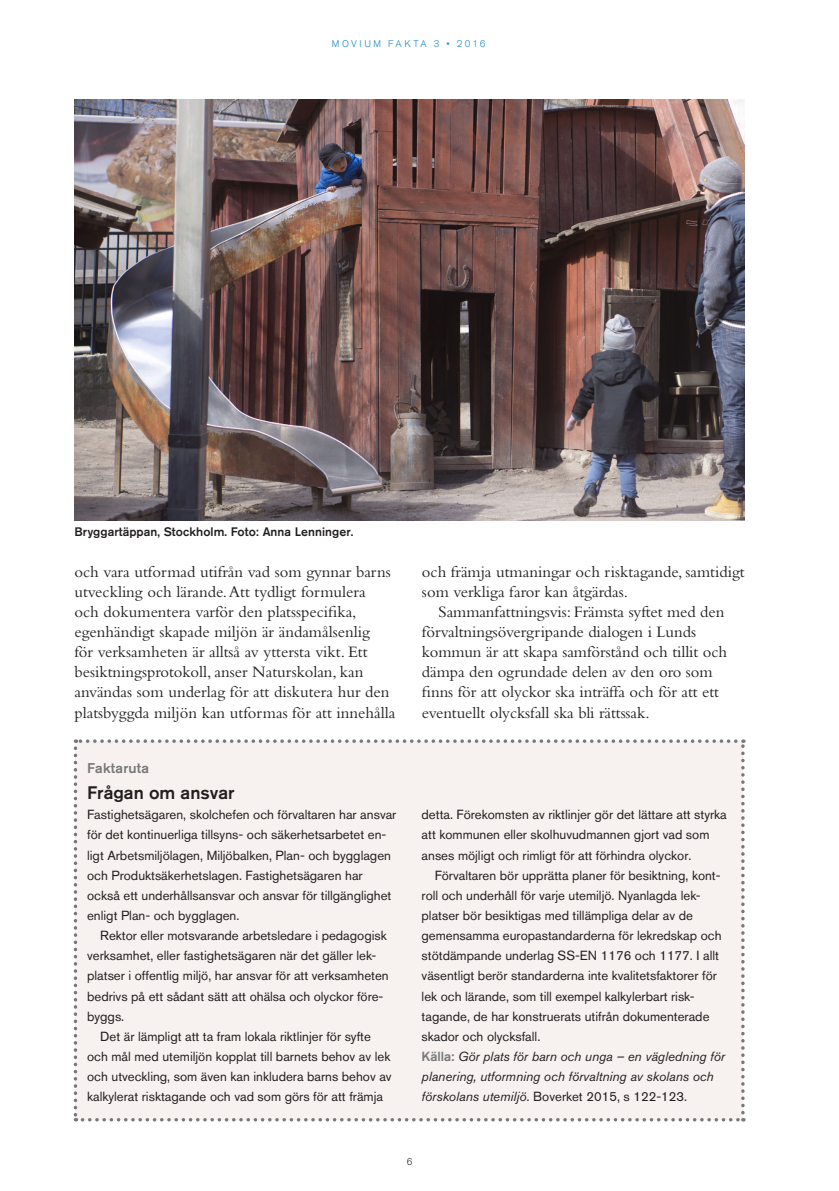
<style>
.page{position:relative;width:839px;height:1191px;background:#fff}
.page>*{position:absolute;margin:0;border:0;box-sizing:border-box;transform-origin:0 0}
.t1{font:500 18.03px "Akzidenz Grotesk BQ";color:#231f20}
.t2{font:16.62px/20.1px "Bembo";color:#231f20}
.t3{font:500 14px "Akzidenz Grotesk BQ";letter-spacing:.015em;color:#76787b}
.t4{font:13.12px/20.1px "Akzidenz Grotesk BQ";color:#231f20}
.t5{font:500 12.25px "Akzidenz Grotesk BQ";letter-spacing:.005em;color:#231f20}
.t6{font:300 9.62px "Akzidenz Grotesk BQ";letter-spacing:.26em;color:#1b88c8}
.t7{font:300 9.62px "Akzidenz Grotesk BQ";color:#231f20}
.s1{font-weight:500;color:#76787b}
.s2{font-style:italic}
</style>
<div class="page">
<div style="left:74px;top:739px;width:670px;height:382px;background:#f7f1ef"></div>
<img style="left:75px;top:99px;width:669px;height:421px">
<p class="t6" style="left:332px;top:38px;width:155px">MOVIUM FAKTA 3 • 2016</p>
<p class="t5" style="left:74px;top:524px;width:280px">Bryggartäppan, Stockholm. Foto: Anna Lenninger.</p>
<p class="t2" style="left:74px;top:561px;width:322px">och vara utformad utifrån vad som gynnar barns utveckling och lärande. Att tydligt formulera<br>och dokumentera varför den platsspecifika, egenhändigt skapade miljön är ändamålsenlig<br>för verksamheten är alltså av yttersta vikt. Ett besiktningsprotokoll, anser Naturskolan, kan användas som underlag för att diskutera hur den platsbyggda miljön kan utformas för att innehålla</p>
<p class="t2" style="left:422px;top:561px;width:324px">och främja utmaningar och risktagande, samtidigt som verkliga faror kan åtgärdas.</p>
<p class="t2" style="left:422px;top:601px;width:306px;text-indent:17px">Sammanfattningsvis: Främsta syftet med den förvaltningsövergripande dialogen i Lunds kommun är att skapa samförstånd och tillit och dämpa den ogrundade delen av den oro som finns för att olyckor ska inträffa och för att ett eventuellt olycksfall ska bli rättssak.</p>
<p class="t3" style="left:87px;top:759px;width:64px">Faktaruta</p>
<h1 class="t1" style="left:87px;top:782px;width:149px">Frågan om ansvar</h1>
<p class="t4" style="left:87px;top:804px;width:311px">Fastighetsägaren, skolchefen och förvaltaren har ansvar för det kontinuerliga tillsyns- och säkerhetsarbetet en&shy;ligt Arbetsmiljölagen, Miljöbalken, Plan- och bygglagen och Produktsäkerhetslagen. Fastighetsägaren har också ett underhållsansvar och ansvar för tillgänglighet enligt Plan- och bygglagen.</p>
<p class="t4" style="left:87px;top:925px;width:303px;text-indent:13px">Rektor eller motsvarande arbetsledare i pedagogisk verksamhet, eller fastighetsägaren när det gäller lek&shy;platser i offentlig miljö, har ansvar för att verksamheten bedrivs på ett sådant sätt att ohälsa och olyckor före&shy;byggs.</p>
<p class="t4" style="left:87px;top:1026px;width:306px;text-indent:13px">Det är lämpligt att ta fram lokala riktlinjer för syfte och mål med utemiljön kopplat till barnets behov av lek och utveckling, som även kan inkludera barns behov av kalkylerat risktagande och vad som görs för att främja</p>
<p class="t4" style="left:421px;top:804px;width:306px">detta. Förekomsten av riktlinjer gör det lättare att styrka att kommunen eller skolhuvudmannen gjort vad som anses möjligt och rimligt för att förhindra olyckor.</p>
<p class="t4" style="left:421px;top:865px;width:305px;text-indent:13px">Förvaltaren bör upprätta planer för besiktning, kont-- roll och underhåll för varje utemiljö. Nyanlagda lek&shy;platser bör besiktigas med tillämpliga delar av de gemensamma europastandarderna för lekredskap och stötdämpande underlag SS-EN 1176 och 1177. I allt väsentligt berör standarderna inte kvalitetsfaktorer för lek och lärande, som till exempel kalkylerbart risk&shy;tagande, de har konstruerats utifrån dokumenterade skador och olycksfall.<br><span class="s1">Källa:</span> <span class="s2">Gör plats för barn och unga – en vägledning för planering, utformning och förvaltning av skolans och förskolans utemiljö.</span> Boverket 2015, s 122-123.</p>
<p class="t7" style="left:406px;top:1156px;width:7px">6</p>
</div>
